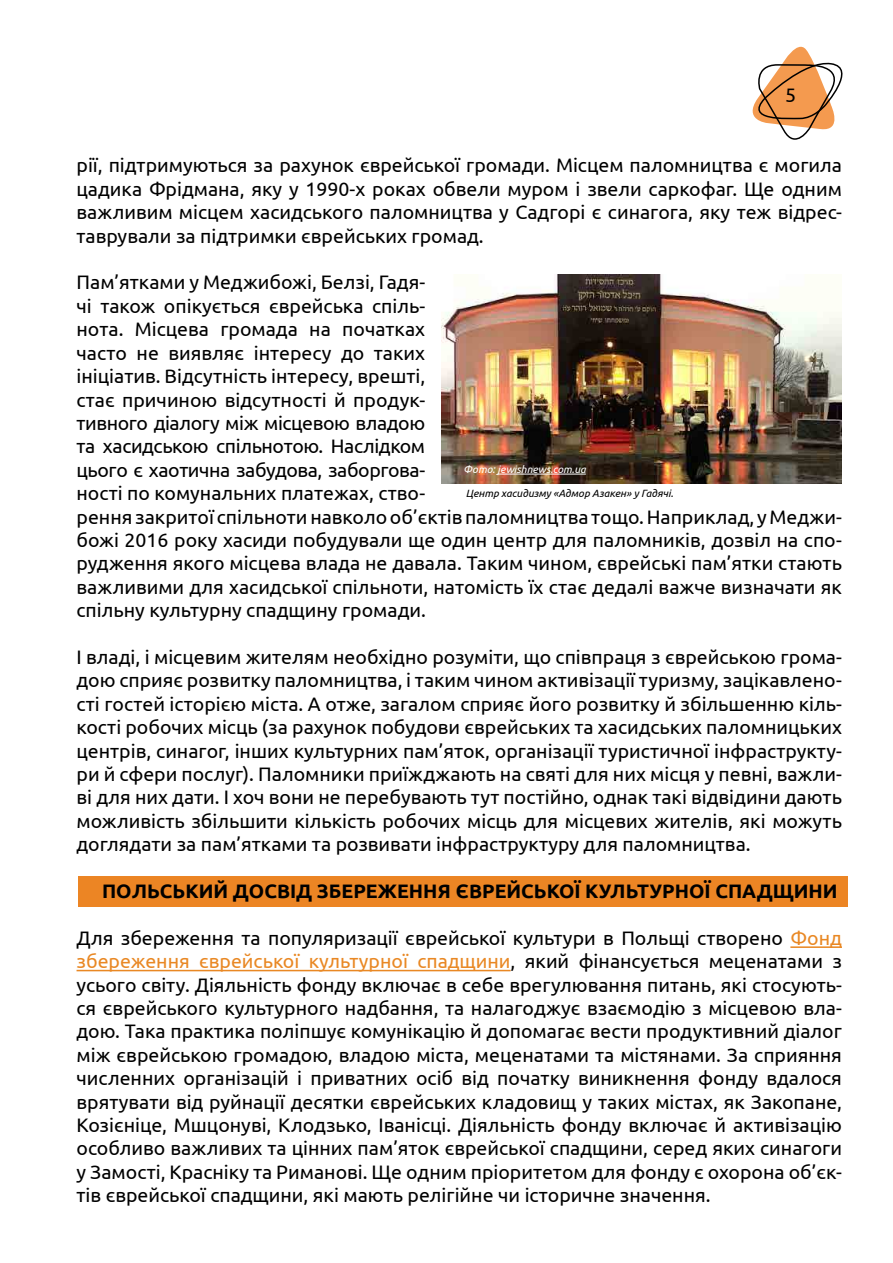
<style>
.page{position:relative;width:893px;height:1263px;background:#fff}
.page>*{position:absolute;margin:0;border:0;box-sizing:border-box;transform-origin:0 0}
.t1{font:19.5px/23.4px "Ubuntu";color:#000;text-align:justify}
.t2{font:700 19.5px "Ubuntu";color:#000}
.t3{font:italic 10.5px "Ubuntu";color:#000}
.t4{font:italic 10.5px "Ubuntu";color:#fff}
.s1{color:#e98824}
</style>
<div class="page">
<svg style="left:752px;top:46px;width:91px;height:94px"></svg>
<div style="left:78px;top:876px;width:770px;height:30px;background:#ec8524"></div>
<hr style="left:790px;top:946px;width:52px;height:2px;background:#e98824">
<hr style="left:77px;top:970px;width:434px;height:1px;background:#e98824">
<img style="left:442px;top:275px;width:400px;height:208px">
<hr style="left:498px;top:474px;width:88px;height:1px;background:#fff">
<p class="t1" style="left:785px;top:83px;width:12px">5</p>
<p class="t1" style="left:77px;top:153px;width:767px">рії, підтримуються за рахунок єврейської громади. Місцем паломництва є могила цадика Фрідмана, яку у 1990-х роках обвели муром і звели саркофаг. Ще одним важливим місцем хасидського паломництва у Садгорі є синагога, яку теж відрес&shy;таврували за підтримки єврейських громад.</p>
<p class="t1" style="left:77px;top:270px;width:767px;text-align:left">Пам’ятками у Меджибожі, Белзі, Гадя-<br>чі також опікується єврейська спіль-<br>нота. Місцева громада на початках<br>часто не виявляє інтересу до таких<br>ініціатив. Відсутність інтересу, врешті,<br>стає причиною відсутності й продук-<br>тивного діалогу між місцевою владою<br>та хасидською спільнотою. Наслідком<br>цього є хаотична забудова, заборгова-<br>ності по комунальних платежах, ство-<br>рення закритої спільноти навколо об’єктів паломництва тощо. Наприклад, у Меджи&shy;божі 2016 року хасиди побудували ще один центр для паломників, дозвіл на спо&shy;рудження якого місцева влада не давала. Таким чином, єврейські пам’ятки стають важливими для хасидської спільноти, натомість їх стає дедалі важче визначати як спільну культурну спадщину громади.</p>
<p class="t1" style="left:77px;top:645px;width:767px">І владі, і місцевим жителям необхідно розуміти, що співпраця з єврейською грома&shy;дою сприяє розвитку паломництва, і таким чином активізації туризму, зацікавлено&shy;сті гостей історією міста. А отже, загалом сприяє його розвитку й збільшенню кіль&shy;кості робочих місць (за рахунок побудови єврейських та хасидських паломницьких центрів, синагог, інших культурних пам’яток, організації туристичної інфраструкту&shy;ри й сфери послуг). Паломники приїжджають на святі для них місця у певні, важли&shy;ві для них дати. І хоч вони не перебувають тут постійно, однак такі відвідини дають можливість збільшити кількість робочих місць для місцевих жителів, які можуть доглядати за пам’ятками та розвивати інфраструктуру для паломництва.</p>
<p class="t2" style="left:102px;top:879px;width:737px">ПОЛЬСЬКИЙ ДОСВІД ЗБЕРЕЖЕННЯ ЄВРЕЙСЬКОЇ КУЛЬТУРНОЇ СПАДЩИНИ</p>
<p class="t1" style="left:77px;top:925px;width:767px">Для збереження та популяризації єврейської культури в Польщі створено <span class="s1">Фонд збереження єврейської культурної спадщини</span>, який фінансується меценатами з усього світу. Діяльність фонду включає в себе врегулювання питань, які стосують&shy;ся єврейського культурного надбання, та налагоджує взаємодію з місцевою вла&shy;дою. Така практика поліпшує комунікацію й допомагає вести продуктивний діалог між єврейською громадою, владою міста, меценатами та містянами. За сприяння численних організацій і приватних осіб від початку виникнення фонду вдалося врятувати від руйнації десятки єврейських кладовищ у таких містах, як Закопане, Козієніце, Мшцонуві, Клодзько, Іванісці. Діяльність фонду включає й активізацію особливо важливих та цінних пам’яток єврейської спадщини, серед яких синагоги у Замості, Красніку та Риманові. Ще одним пріоритетом для фонду є охорона об’єк&shy;тів єврейської спадщини, які мають релігійне чи історичне значення.</p>
<p class="t4" style="left:464px;top:463px;width:124px">Фото: jewishnews.com.ua</p>
<p class="t3" style="left:466px;top:487px;width:209px">Центр хасидизму «Адмор Азакен» у Гадячі.</p>
</div>
